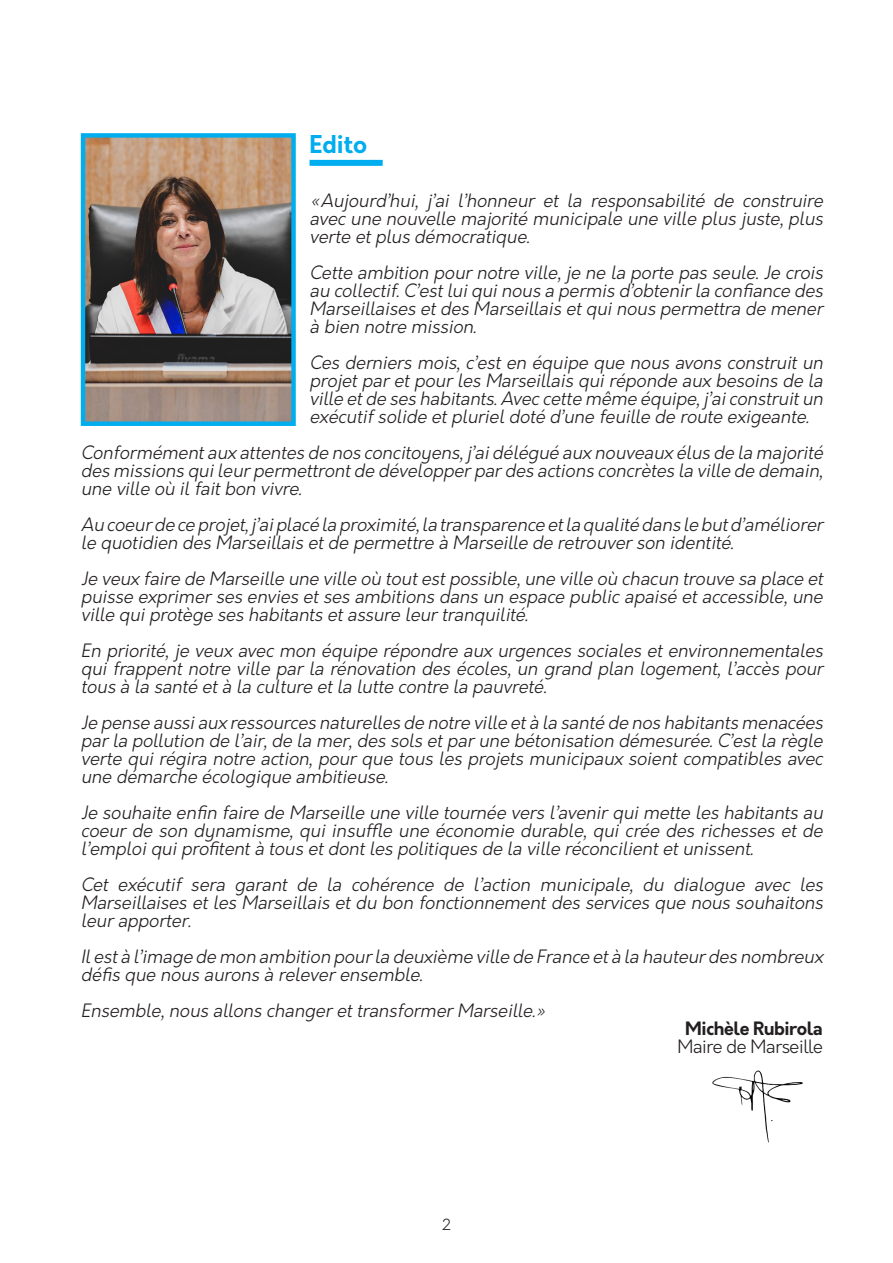
<style>
.page{position:relative;width:893px;height:1263px;background:#fff}
.page>*{position:absolute;margin:0;border:0;box-sizing:border-box;transform-origin:0 0}
.t1{font:700 24px "Orkney";color:#00aeef}
.t2{font:italic 300 18px/18px "Orkney";color:#231f20;text-align:justify}
.t3{font:300 18px "Orkney";letter-spacing:-.02em;color:#231f20}
.t4{font:700 18px "Orkney";letter-spacing:-.02em;color:#231f20}
.t5{font:300 15px "Orkney";color:#231f20}
</style>
<div class="page">
<img style="left:86px;top:138px;width:205px;height:283px">
<div style="left:81px;top:133px;width:215px;height:293px;border:4px solid #00aeef"></div>
<div style="left:310px;top:160px;width:73px;height:6px;background:#00aeef"></div>
<img style="left:712px;top:1070px;width:91px;height:73px">
<p class="t1" style="left:310px;top:128px;width:59px">Edito</p>
<p class="t2" style="left:310px;top:192px;width:519px">«Aujourd’hui, j ’ai l’honneur et la responsabilité de construire avec une nouvelle majorité municipale une ville plus juste,plus verte etplus démocratique.</p>
<p class="t2" style="left:310px;top:264px;width:519px">Cette ambition pournotre ville,je ne la porte pas seule.Je crois au collectif.C’estluiquinous a permis d’obtenirla confiance des Marseillaises etdes Marseillais etquinous permettra de mener à bien notre mission.</p>
<p class="t2" style="left:310px;top:354px;width:519px">Ces derniers mois, c’est en équipe que nous avons construit un projetparetpourles Marseillais quiréponde aux besoins de la ville etde ses habitants.Avec cette même équipe,j ’aiconstruitun exécutifsolide etplurieldoté d’une feuille de route exigeante.</p>
<p class="t2" style="left:81px;top:444px;width:748px">Conformémentaux attentes de nos concitoyens,j ’aidélégué aux nouveaux élus de la majorité des missions quileurpermettrontde développerpardes actions concrètes la ville de demain, une ville où ilfaitbon vivre.</p>
<p class="t2" style="left:81px;top:516px;width:748px">Au coeurde ce projet,j ’aiplacé la proximité,la transparence etla qualité dans le butd’améliorer le quotidien des Marseillais etde permettre à Marseille de retrouverson identité.</p>
<p class="t2" style="left:81px;top:570px;width:748px">Je veux faire de Marseille une ville où toutestpossible,une ville où chacun trouve sa place et puisse exprimerses envies etses ambitions dans un espace public apaisé etaccessible,une ville quiprotège ses habitants etassure leurtranquilité.</p>
<p class="t2" style="left:81px;top:642px;width:748px">En priorité, je veux avec mon équipe répondre aux urgences sociales et environnementales qui frappent notre ville par la rénovation des écoles, un grand plan logement, l’accès pour tous à la santé età la culture etla lutte contre la pauvreté.</p>
<p class="t2" style="left:81px;top:714px;width:748px">Je pense aussiaux ressources naturelles de notre ville età la santé de nos habitants menacées parla pollution de l’air,de la mer,des sols etparune bétonisation démesurée.C’estla règle verte qui régira notre action, pour que tous les projets municipaux soient compatibles avec une démarche écologique ambitieuse.</p>
<p class="t2" style="left:81px;top:804px;width:748px">Je souhaite enfin faire de Marseille une ville tournée vers l’avenirquimette les habitants au coeur de son dynamisme, qui insuffle une économie durable, qui crée des richesses et de l’emploiquiprofitentà tous etdontles politiques de la ville réconcilientetunissent.</p>
<p class="t2" style="left:81px;top:876px;width:748px">Cet exécutif sera garant de la cohérence de l’action municipale, du dialogue avec les Marseillaises et les Marseillais et du bon fonctionnement des services que nous souhaitons leurapporter.</p>
<p class="t2" style="left:81px;top:948px;width:748px">Ilestà l’image de mon ambition pourla deuxième ville de France età la hauteurdes nombreux défis que nous aurons à releverensemble.</p>
<p class="t2" style="left:81px;top:1002px;width:471px">Ensemble,nous allons changerettransformerMarseille.»</p>
<p class="t4" style="left:685px;top:1017px;width:139px">Michèle Rubirola</p>
<p class="t3" style="left:677px;top:1035px;width:147px">Maire de Marseille</p>
<p class="t5" style="left:442px;top:1215px;width:10px">2</p>
</div>
